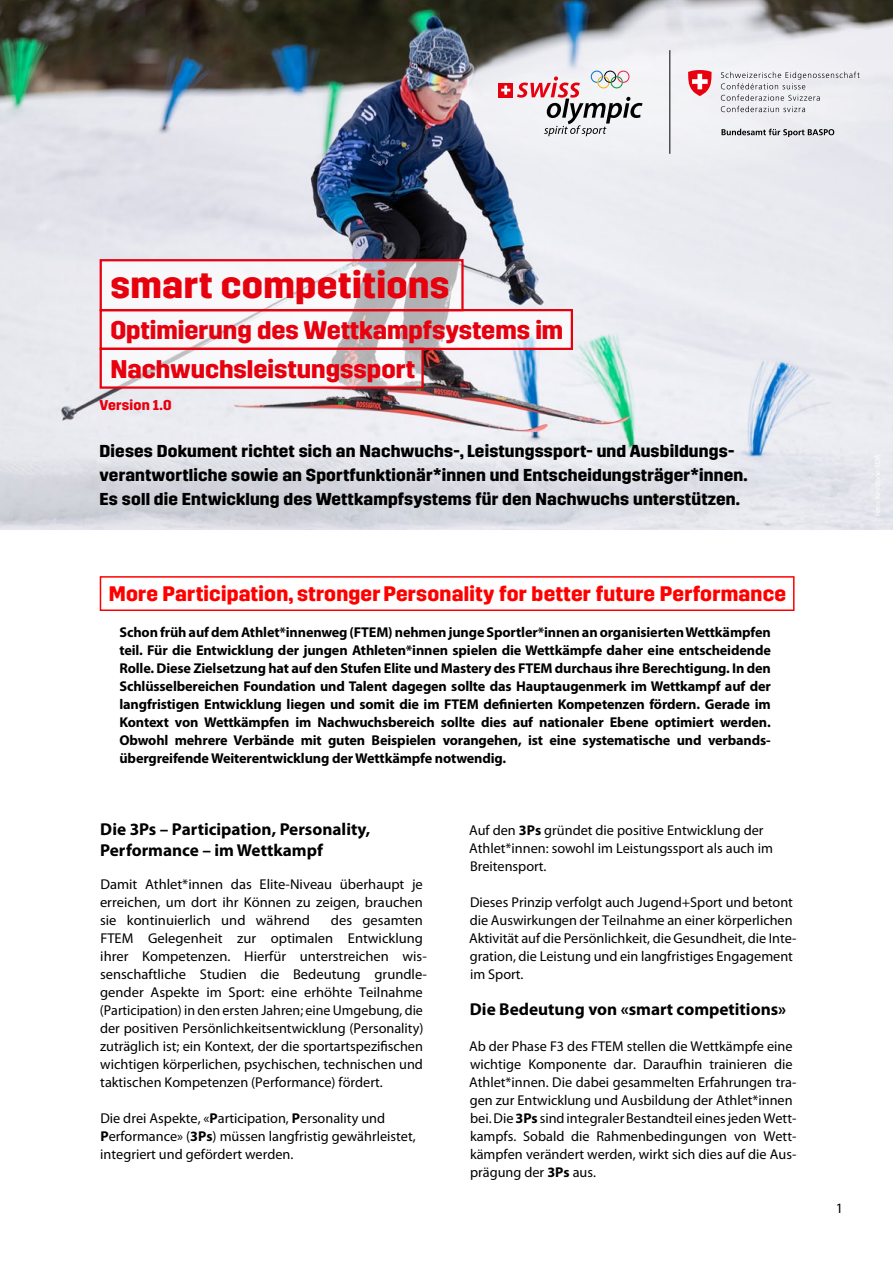
<style>
.page{position:relative;width:893px;height:1263px;background:#fff}
.page>*{position:absolute;margin:0;border:0;box-sizing:border-box;transform-origin:0 0}
.t1{font:700 37.5px "Trim";letter-spacing:.01em;color:#e7000e}
.t2{font:700 25.5px "Trim";color:#e7000e}
.t3{font:700 21px "Trim";letter-spacing:.01em;color:#f00}
.t4{font:700 17.25px/24px "Trim";letter-spacing:.01em;color:#000}
.t5{font:700 17.25px/21px "Myriad Pro";color:#000}
.t6{font:14.25px/18px "Myriad Pro";color:#000}
.t7{font:700 14.25px/18px "Myriad Pro";letter-spacing:-.01em;color:#000;text-align:justify}
.t8{font:700 14.25px "Trim";letter-spacing:.01em;color:#e7000e}
.s1{font-weight:700}
</style>
<div class="page">
<img style="left:0;top:0;width:893px;height:530px">
<div style="left:100px;top:576px;width:694px;height:35px;border:2px solid #f00"></div>
<svg style="left:424px;top:19px;width:469px;height:157px;fill:#ececf1"></svg>
<hr style="left:669px;top:50px;width:1px;height:104px;background:#000">
<svg style="left:721px;top:72px;width:139px;height:40px"></svg>
<svg style="left:688px;top:70px;width:24px;height:26px"></svg>
<svg style="left:722px;top:129px;width:112px;height:8px"></svg>
<div style="left:498px;top:83px;width:15px;height:14px;background:#e7000e"></div>
<svg style="left:501px;top:86px;width:9px;height:9px"></svg>
<svg style="left:517px;top:71px;width:126px;height:65px"></svg>
<svg style="left:98px;top:258px;width:476px;height:132px"></svg>
<h1 class="t1" style="left:110px;top:264px;width:341px">smart competitions</h1>
<h2 class="t2" style="left:110px;top:316px;width:454px">Optimierung des Wettkampfsystems im</h2>
<h2 class="t2" style="left:110px;top:354px;width:306px">Nachwuchsleistungssport</h2>
<p class="t8" style="left:100px;top:397px;width:73px">Version 1.0</p>
<p class="t4" style="left:100px;top:439px;width:649px">Dieses Dokument richtet sich an Nachwuchs-, Leistungssport- und Ausbildungs&shy;verantwortliche sowie an Sportfunktionär*innen und Entscheidungsträger*innen.<br>Es soll die Entwicklung des Wettkampfsystems für den Nachwuchs unterstützen.</p>
<h3 class="t3" style="left:109px;top:582px;width:679px">More Participation, strongerPersonality for better future Performance</h3>
<p class="t7" style="left:119px;top:623px;width:653px">Schon früh auf dem Athlet*innenweg (FTEM) nehmen junge Sportler*innen an organisierten Wettkämpfen teil. Für die Entwicklung der jungen Athleten*innen spielen die Wettkämpfe daher eine entscheidende Rolle. Diese Zielsetzung hat auf den Stufen Elite und Mastery des FTEM durchaus ihre Berechtigung. In den Schlüsselbereichen Foundation und Talent dagegen sollte das Hauptaugenmerk im Wettkampf auf der langfristigen Entwicklung liegen und somit die im FTEM definierten Kompetenzen fördern. Gerade im Kontext von Wettkämpfen im Nachwuchsbereich sollte dies auf nationaler Ebene optimiert werden.<br>Obwohl mehrere Verbände mit guten Beispielen vorangehen, ist eine systematische und verbands&shy;übergreifende Weiterentwicklung der Wettkämpfe notwendig.</p>
<p class="t5" style="left:100px;top:819px;width:271px">Die 3Ps – Participation, Personality,<br>Performance – im Wettkampf</p>
<p class="t6" style="left:100px;top:876px;width:324px;text-align:justify">Damit Athlet*innen das Elite-Niveau überhaupt je erreichen, um dort ihr Können zu zeigen, brauchen sie kontinuierlich und während</p>
<p class="t6" style="left:100px;top:912px;width:328px;text-indent:231px">des gesamten FTEM Gelegenheit zur optimalen Entwicklung ihrer Kompetenzen. Hierfür unterstreichen wis&shy;senschaftliche Studien die Bedeutung grundle&shy;gender Aspekte im Sport: eine erhöhte Teilnahme (Participation) in den ersten Jahren; eine Umgebung, die der positiven Persönlichkeitsentwicklung (Personality) zuträglich ist; ein Kontext, der die sportartspezifischen wichtigen körperlichen, psychischen, technischen und taktischen Kompetenzen (Performance) fördert.</p>
<p class="t6" style="left:100px;top:1110px;width:317px">Die drei Aspekte, «<span class="s1">P</span>articipation, <span class="s1">P</span>ersonality und<br><span class="s1">P</span>erformance» (<span class="s1">3Ps</span>) müssen langfristig gewährleistet, integriert und gefördert werden.</p>
<p class="t6" style="left:469px;top:822px;width:306px">Auf den <span class="s1">3Ps</span> gründet die positive Entwicklung der<br>Athlet*innen: sowohl im Leistungssport als auch im<br>Breitensport.</p>
<p class="t6" style="left:469px;top:894px;width:329px">Dieses Prinzip verfolgt auch Jugend+Sport und betont die Auswirkungen der Teilnahme an einer körperlichen Aktivität auf die Persönlichkeit, die Gesundheit, die Inte&shy;gration, die Leistung und ein langfristiges Engagement im Sport.</p>
<p class="t5" style="left:470px;top:999px;width:318px">Die Bedeutung von «smart competitions»</p>
<p class="t6" style="left:469px;top:1038px;width:329px">Ab der Phase F3 des FTEM stellen die Wettkämpfe eine wichtige Komponente dar. Daraufhin trainieren die Athlet*innen. Die dabei gesammelten Erfahrungen tra&shy;gen zur Entwicklung und Ausbildung der Athlet*innen bei. Die <span class="s1">3Ps</span> sind integraler Bestandteil eines jeden Wett&shy;kampfs. Sobald die Rahmenbedingungen von Wett&shy;kämpfen verändert werden, wirkt sich dies auf die Aus&shy;prägung der <span class="s1">3Ps</span> aus.</p>
<p class="t6" style="left:836px;top:1200px;width:9px">1</p>
</div>
